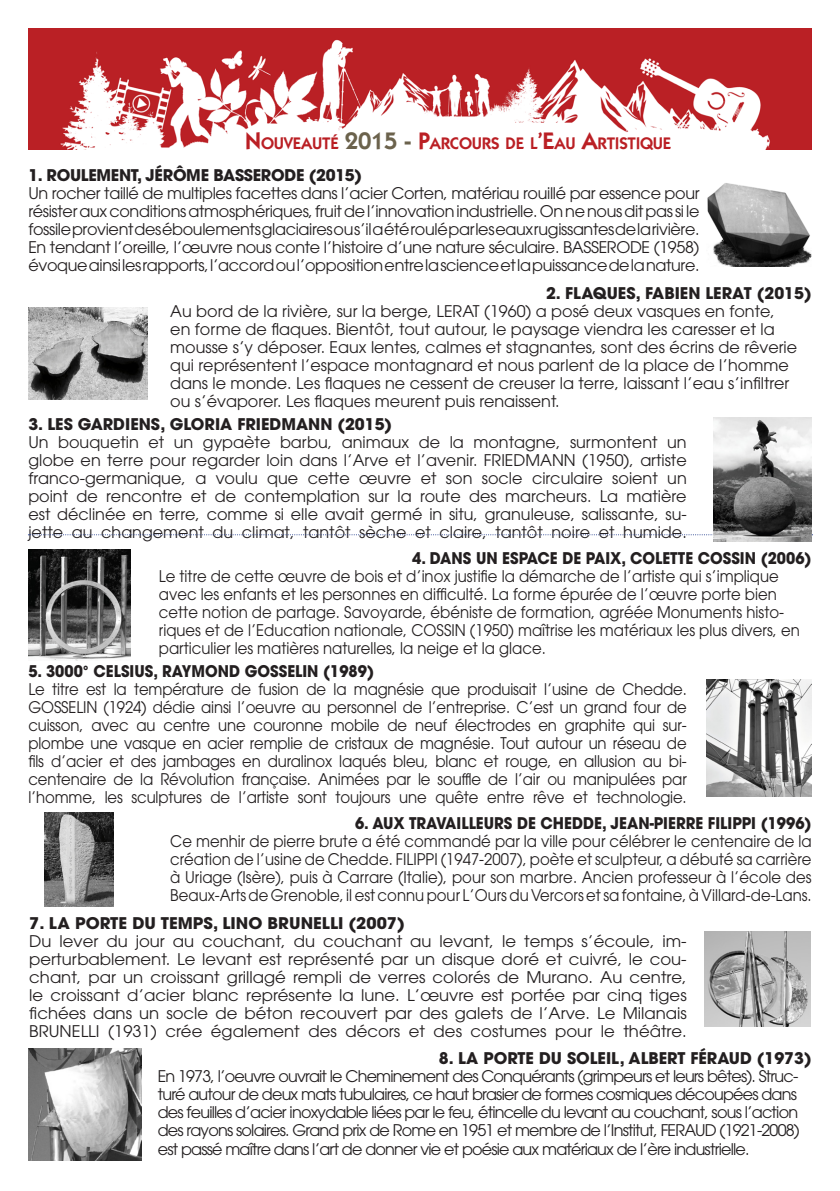
<style>
.page{position:relative;width:840px;height:1191px;background:#fff}
.page>*{position:absolute;margin:0;border:0;box-sizing:border-box;transform-origin:0 0}
.t1{font:600 16.8px "Itc Kabel";letter-spacing:-.015em;color:#ba1f24}
.t2{font:16px/18px "ITC Avant Garde Pro";color:#231f20;text-align:justify}
.t3{font:16px/18px "ITC Avant Garde Pro";color:#231f20;text-align:justify;scale:.93 1}
.t4{font:16px/18px "ITC Avant Garde Pro";letter-spacing:-.05em;color:#231f20}
.t5{font:700 16px "ITC Avant Garde Pro";color:#231f20}
.t6{font:700 16px "ITC Avant Garde Pro";color:#231f20;scale:.93 1}
.t7{font:700 16px "ITC Avant Garde Pro";letter-spacing:-.02em;color:#231f20}
.s1{font-size:24px}
.s2{font-size:24px;color:#6b624c}
</style>
<div class="page">
<img style="left:44px;top:812px;width:69px;height:94px">
<img style="left:707px;top:183px;width:104px;height:83px">
<img style="left:706px;top:679px;width:105px;height:117px">
<img style="left:28px;top:307px;width:119px;height:92px">
<img style="left:28px;top:1049px;width:113px;height:112px">
<img style="left:704px;top:931px;width:106px;height:95px">
<img style="left:28px;top:28px;width:783px;height:121px">
<svg style="left:28px;top:534px;width:784px;height:1px"></svg>
<img style="left:713px;top:418px;width:98px;height:124px">
<img style="left:29px;top:549px;width:101px;height:111px">
<p class="t1" style="left:245px;top:133px;width:427px"><span class="s1">N</span>OUVEAUTÉ <span class="s2">2015 -</span> <span class="s1">P</span>ARCOURS DE L<span class="s1">’E</span>AU <span class="s1">A</span>RTISTIQUE</p>
<p class="t7" style="left:28px;top:165px;width:335px">1. ROULEMENT, JÉRÔME BASSERODE (2015)</p>
<p class="t2" style="left:28px;top:184px;width:672px">Un rocher taillé de multiples facettes dans l’acier Corten, matériau rouillé par essence pour résister aux conditions atmosphériques, fruit de l’innovation industrielle. On ne nous dit pas si le fossile provient des éboulements glaciaires ou s’il a été roulé par les eaux rugissantes de la rivière.<br>En tendant l’oreille, l’œuvre nous conte l’histoire d’une nature séculaire. BASSERODE (1958) évoque ainsi les rapports, l’accord ou l’opposition entre la science et la puissance de la nature.</p>
<p class="t5" style="left:545px;top:282px;width:267px">2. FLAQUES, FABIEN LERAT (2015)</p>
<p class="t2" style="left:170px;top:302px;width:628px;text-align:left">Au bord de la rivière, sur la berge, LERAT (1960) a posé deux vasques en fonte, en forme de flaques. Bientôt, tout autour, le paysage viendra les caresser et la mousse s’y déposer. Eaux lentes, calmes et stagnantes, sont des écrins de rêverie qui représentent l’espace montagnard et nous parlent de la place de l’homme dans le monde. Les flaques ne cessent de creuser la terre, laissant l’eau s’infiltrer ou s’évaporer. Les flaques meurent puis renaissent.</p>
<p class="t5" style="left:28px;top:414px;width:365px">3. LES GARDIENS, GLORIA FRIEDMANN (2015)</p>
<p class="t2" style="left:28px;top:433px;width:659px">Un bouquetin et un gypaète barbu, animaux de la montagne, surmontent un globe en terre pour regarder loin dans l’Arve et l’avenir. FRIEDMANN (1950), artiste franco-germanique, a voulu que cette œuvre et son socle circulaire soient un point de rencontre et de contemplation sur la route des marcheurs. La matière est déclinée en terre, comme si elle avait germé in situ, granuleuse, salissante, su&shy;jette au changement du climat, tantôt sèche et claire, tantôt noire et humide.</p>
<p class="t6" style="left:412px;top:547px;width:430px">4. DANS UN ESPACE DE PAIX, COLETTE COSSIN (2006)</p>
<p class="t3" style="left:159px;top:567px;width:690px;text-align:left">Le titre de cette œuvre de bois et d’inox justifie la démarche de l’artiste qui s’implique avec les enfants et les personnes en difficulté. La forme épurée de l’œuvre porte bien cette notion de partage. Savoyarde, ébéniste de formation, agréée Monuments histo&shy;riques et de l’Education nationale, COSSIN (1950) maîtrise les matériaux les plus divers, en particulier les matières naturelles, la neige et la glace.</p>
<p class="t6" style="left:28px;top:660px;width:373px">5. 3000° CELSIUS, RAYMOND GOSSELIN (1989)</p>
<p class="t3" style="left:28px;top:680px;width:709px">Le titre est la température de fusion de la magnésie que produisait l’usine de Chedde.<br>GOSSELIN (1924) dédie ainsi l’oeuvre au personnel de l’entreprise. C’est un grand four de cuisson, avec au centre une couronne mobile de neuf électrodes en graphite qui sur&shy;plombe une vasque en acier remplie de cristaux de magnésie. Tout autour un réseau de fils d’acier et des jambages en duralinox laqués bleu, blanc et rouge, en allusion au bi&shy;centenaire de la Révolution française. Animées par le souffle de l’air ou manipulées par l’homme, les sculptures de l’artiste sont toujours une quête entre rêve et technologie.</p>
<p class="t6" style="left:355px;top:812px;width:492px">6. AUX TRAVAILLEURS DE CHEDDE, JEAN-PIERRE FILIPPI (1996)</p>
<p class="t3" style="left:170px;top:832px;width:690px">Ce menhir de pierre brute a été commandé par la ville pour célébrer le centenaire de la création de l’usine de Chedde. FILIPPI (1947-2007), poète et sculpteur, a débuté sa carrière à Uriage (Isère), puis à Carrare (Italie), pour son marbre. Ancien professeur à l’école des Beaux-Arts de Grenoble, il est connu pour L’Ours du Vercors et sa fontaine, à Villard-de-Lans.</p>
<p class="t5" style="left:29px;top:912px;width:377px">7. LA PORTE DU TEMPS, LINO BRUNELLI (2007)</p>
<p class="t2" style="left:29px;top:931px;width:658px">Du lever du jour au couchant, du couchant au levant, le temps s’écoule, im&shy;perturbablement. Le levant est représenté par un disque doré et cuivré, le cou&shy;chant, par un croissant grillagé rempli de verres colorés de Murano. Au centre, le croissant d’acier blanc représente la lune. L’œuvre est portée par cinq tiges fichées dans un socle de béton recouvert par des galets de l’Arve. Le Milanais BRUNELLI (1931) crée également des décors et des costumes pour le théâtre.</p>
<p class="t5" style="left:438px;top:1047px;width:374px">8. LA PORTE DU SOLEIL, ALBERT FÉRAUD (1973)</p>
<p class="t4" style="left:158px;top:1067px;width:643px">En 1973, l’oeuvre ouvrait le Cheminement des Conquérants (grimpeurs et leurs bêtes). Struc&shy;turé autour de deux mats tubulaires, ce haut brasier de formes cosmiques découpées dans des feuilles d’acier inoxydable liées par le feu, étincelle du levant au couchant, sous l’action des rayons solaires. Grand prix de Rome en 1951 et membre de l’Institut, FERAUD (1921-2008) est passé maître dans l’art de donner vie et poésie aux matériaux de l’ère industrielle.</p>
</div>
